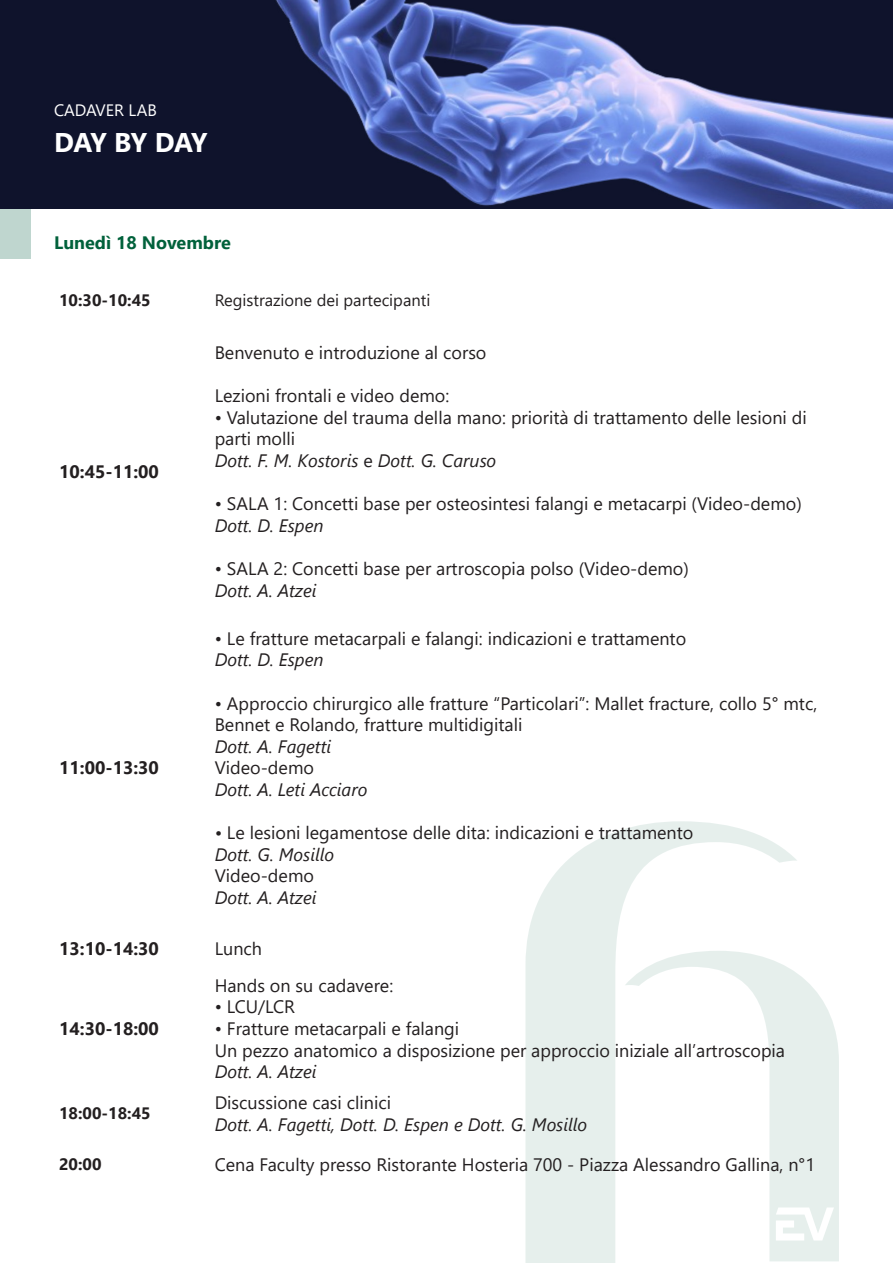
<style>
.page{position:relative;width:893px;height:1263px;background:#fff}
.page>*{position:absolute;margin:0;border:0;box-sizing:border-box;transform-origin:0 0}
.t1{font:700 27px "Segoe UI";letter-spacing:-.025em;color:#fff}
.t2{font:18px/21.6px "Segoe UI";color:#231f20}
.t3{font:italic 18px "Segoe UI";color:#231f20}
.t4{font:700 18px "Segoe UI";color:#231f20}
.t5{font:700 18px "Segoe UI";color:#00613b}
.t6{font:16.5px "Segoe UI";color:#231f20}
.t7{font:700 16.5px "Segoe UI";color:#231f20}
.t8{font:16.5px "Segoe UI";color:#fff}
.s1{font-style:italic}
</style>
<div class="page">
<svg style="left:525px;top:821px;width:272px;height:442px;fill:#e6efec"></svg>
<svg style="left:625px;top:951px;width:214px;height:310px"></svg>
<svg style="left:776px;top:1207px;width:58px;height:33px"></svg>
<img style="left:0;top:0;width:893px;height:208px">
<div style="left:0;top:209px;width:31px;height:49px;background:#bfd6cf"></div>
<hr style="left:892px;top:209px;width:1px;height:49px;background:#bfd6cf">
<p class="t8" style="left:54px;top:95px;width:104px">CADAVER LAB</p>
<p class="t1" style="left:54px;top:117px;width:155px">DAY BY DAY</p>
<p class="t5" style="left:54px;top:226px;width:178px">Lunedì 18 Novembre</p>
<p class="t7" style="left:59px;top:284px;width:93px">10:30-10:45</p>
<p class="t6" style="left:215px;top:284px;width:217px">Registrazione dei partecipanti</p>
<p class="t4" style="left:59px;top:454px;width:101px">10:45-11:00</p>
<p class="t4" style="left:59px;top:751px;width:101px">11:00-13:30</p>
<p class="t2" style="left:215px;top:340px;width:273px">Benvenuto e introduzione al corso</p>
<p class="t2" style="left:215px;top:383px;width:236px">Lezioni frontali e video demo:</p>
<p class="t2" style="left:215px;top:405px;width:594px">• Valutazione del trauma della mano: priorità di trattamento delle lesioni di parti molli<br><span class="s1">Dott. F. M. Kostoris</span> e <span class="s1">Dott. G. Caruso</span></p>
<p class="t2" style="left:215px;top:491px;width:589px">• SALA 1: Concetti base per osteosintesi falangi e metacarpi (Video-demo)</p>
<p class="t3" style="left:215px;top:508px;width:110px">Dott. D. Espen</p>
<p class="t2" style="left:215px;top:556px;width:476px">• SALA 2: Concetti base per artroscopia polso (Video-demo)</p>
<p class="t3" style="left:215px;top:573px;width:103px">Dott. A. Atzei</p>
<p class="t2" style="left:215px;top:626px;width:473px">• Le fratture metacarpali e falangi: indicazioni e trattamento</p>
<p class="t3" style="left:215px;top:643px;width:110px">Dott. D. Espen</p>
<p class="t2" style="left:215px;top:691px;width:604px">• Approccio chirurgico alle fratture “Particolari”: Mallet fracture, collo 5° mtc,<br>Bennet e Rolando, fratture multidigitali</p>
<p class="t3" style="left:215px;top:729px;width:118px">Dott. A. Fagetti</p>
<p class="t2" style="left:215px;top:755px;width:101px">Video-demo</p>
<p class="t3" style="left:215px;top:772px;width:154px">Dott. A. Leti Acciaro</p>
<p class="t2" style="left:215px;top:820px;width:480px"><span class="s1">•</span> Le lesioni legamentose delle dita: indicazioni e trattamento</p>
<p class="t3" style="left:215px;top:837px;width:121px">Dott. G. Mosillo</p>
<p class="t2" style="left:215px;top:863px;width:101px">Video-demo</p>
<p class="t3" style="left:215px;top:880px;width:103px">Dott. A. Atzei</p>
<p class="t4" style="left:59px;top:932px;width:101px">13:10-14:30</p>
<p class="t2" style="left:215px;top:936px;width:49px">Lunch</p>
<p class="t4" style="left:59px;top:1011px;width:101px">14:30-18:00</p>
<p class="t7" style="left:59px;top:1098px;width:93px">18:00-18:45</p>
<p class="t2" style="left:215px;top:973px;width:180px">Hands on su cadavere:</p>
<p class="t2" style="left:215px;top:994px;width:82px">• LCU/LCR</p>
<p class="t2" style="left:215px;top:1016px;width:246px">• Fratture metacarpali e falangi</p>
<p class="t2" style="left:215px;top:1038px;width:572px">Un pezzo anatomico a disposizione per approccio iniziale all’artroscopia</p>
<p class="t3" style="left:215px;top:1055px;width:103px">Dott. A. Atzei</p>
<p class="t2" style="left:215px;top:1090px;width:178px">Discussione casi clinici</p>
<p class="t3" style="left:215px;top:1107px;width:374px">Dott. A. Fagetti, Dott. D. Espen e Dott. G. Mosillo</p>
<p class="t7" style="left:59px;top:1149px;width:44px">20:00</p>
<p class="t2" style="left:215px;top:1152px;width:602px">Cena Faculty presso Ristorante Hosteria 700 - Piazza Alessandro Gallina, n°1</p>
</div>
